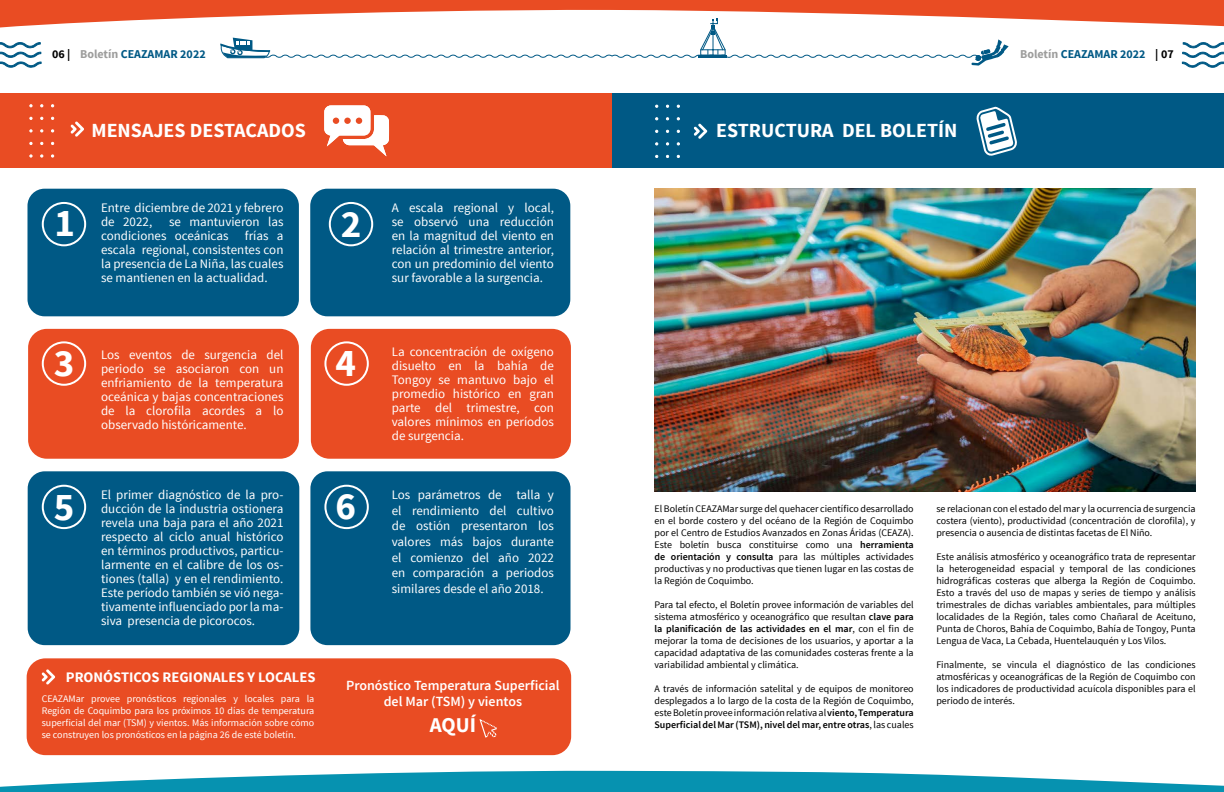
<style>
.page{position:relative;width:1224px;height:792px;background:#fff}
.page>*{position:absolute;margin:0;border:0;box-sizing:border-box;transform-origin:0 0}
.t1{font:700 39px "Source Sans Pro";color:#fff}
.t2{font:700 21px "Source Sans Pro";color:#fff}
.t3{font:700 20px "Source Sans Pro";color:#fff}
.t4{font:700 14.6px "Source Sans Pro";color:#fff}
.t5{font:600 14px/16.8px "Source Sans Pro";color:#fff;text-align:center}
.t6{font:13px/14px "Source Sans Pro";color:#fff;text-align:justify}
.t7{font:700 12px "Source Sans Pro";color:#005985}
.t8{font:10px/12px "Source Sans Pro";color:#000;text-align:justify}
.t9{font:10px/12px "Source Sans Pro";color:#fff;text-align:justify}
.s1{color:#000}
.s2{color:#9d9d9c}
.s3{font-weight:600}
</style>
<div class="page">
<div style="left:27px;top:189px;width:272px;height:127px;background:#005985;border-radius:17px"></div>
<svg style="left:0;top:770px;width:1224px;height:22px"></svg>
<svg style="left:0;top:0;width:1224px;height:68px"></svg>
<div style="left:0;top:94px;width:612px;height:74px;background:#e94c23"></div>
<svg style="left:29px;top:154px;width:4px;height:4px"></svg>
<svg style="left:29px;top:142px;width:4px;height:3px"></svg>
<svg style="left:29px;top:129px;width:4px;height:4px"></svg>
<svg style="left:29px;top:117px;width:4px;height:3px"></svg>
<svg style="left:40px;top:154px;width:3px;height:4px"></svg>
<svg style="left:51px;top:154px;width:3px;height:4px"></svg>
<svg style="left:51px;top:129px;width:3px;height:4px"></svg>
<svg style="left:29px;top:104px;width:4px;height:3px"></svg>
<svg style="left:71px;top:121px;width:13px;height:16px"></svg>
<svg style="left:324px;top:105px;width:65px;height:51px"></svg>
<div style="left:612px;top:94px;width:612px;height:74px;background:#005985"></div>
<svg style="left:694px;top:124px;width:13px;height:15px"></svg>
<svg style="left:976px;top:106px;width:41px;height:50px"></svg>
<img style="left:655px;top:189px;width:540px;height:302px">
<div style="left:310px;top:189px;width:260px;height:127px;background:#005985;border-radius:17px"></div>
<div style="left:28px;top:329px;width:271px;height:130px;background:#e94c23;border-radius:19px"></div>
<div style="left:311px;top:329px;width:260px;height:130px;background:#e94c23;border-radius:19px"></div>
<div style="left:42px;top:202px;width:44px;height:44px;border:2px solid #fff;border-radius:50%"></div>
<div style="left:329px;top:202px;width:44px;height:44px;border:2px solid #fff;border-radius:50%"></div>
<div style="left:42px;top:341px;width:44px;height:45px;border:2px solid #fff;border-radius:50%"></div>
<div style="left:324px;top:341px;width:45px;height:45px;border:2px solid #fff;border-radius:50%"></div>
<div style="left:28px;top:471px;width:271px;height:174px;background:#005985;border-radius:17px"></div>
<div style="left:310px;top:471px;width:261px;height:174px;background:#005985;border-radius:17px"></div>
<div style="left:42px;top:485px;width:44px;height:44px;border:2px solid #fff;border-radius:50%"></div>
<div style="left:324px;top:485px;width:45px;height:44px;border:2px solid #fff;border-radius:50%"></div>
<div style="left:27px;top:658px;width:544px;height:97px;background:#e94c23;border-radius:19px"></div>
<svg style="left:479px;top:719px;width:18px;height:19px"></svg>
<svg style="left:42px;top:669px;width:13px;height:16px"></svg>
<p class="t7" style="left:52px;top:46px;width:155px"><span class="s1">06 |</span> <span class="s2">Boletín</span> CEAZAMAR 2022</p>
<p class="t7" style="left:1020px;top:46px;width:155px"><span class="s2">Boletín</span> CEAZAMAR 2022 <span class="s1">| 07</span></p>
<h3 class="t3" style="left:92px;top:117px;width:216px">MENSAJES DESTACADOS</h3>
<h3 class="t6" style="left:101px;top:201px;width:184px">Entre diciembre de 2021 y febrero de 2022,</h3>
<h1 class="t1" style="left:54px;top:198px;width:22px">1</h1>
<h1 class="t1" style="left:341px;top:199px;width:22px">2</h1>
<h3 class="t6" style="left:101px;top:215px;width:184px;text-indent:68px">se mantuvieron las condiciones oceánicas</h3>
<h3 class="t6" style="left:101px;top:229px;width:184px;text-indent:144px">frías a escala regional, consistentes con la presencia de La Niña, las cuales se mantienen en la actualidad.</h3>
<h3 class="t6" style="left:392px;top:201px;width:164px">A escala regional y local, se observó una reducción en la magnitud del viento en relación al trimestre anterior, con un predominio del viento sur favorable a la surgencia.</h3>
<h3 class="t6" style="left:101px;top:348px;width:184px">Los eventos de surgencia del periodo se asociaron con un enfriamiento de la temperatura oceánica y bajas concentraciones de la clorofila acordes a lo observado históricamente.</h3>
<h3 class="t6" style="left:392px;top:345px;width:164px">La concentración de oxígeno disuelto en la bahía de Tongoy se mantuvo bajo el promedio histórico en gran parte del trimestre, con valores mínimos en períodos de surgencia.</h3>
<h1 class="t1" style="left:54px;top:339px;width:22px">3</h1>
<h1 class="t1" style="left:336px;top:339px;width:22px">4</h1>
<p class="t6" style="left:101px;top:488px;width:184px">El primer diagnóstico de la pro&shy;ducción de la industria ostionera revela una baja para el año 2021 respecto al ciclo anual histórico en términos productivos, particu&shy;larmente en el calibre de los os&shy;tiones (talla) y en el rendimiento.<br>Este período también se vió nega&shy;tivamente influenciado por la ma&shy;siva presencia de picorocos.</p>
<h3 class="t6" style="left:392px;top:487px;width:164px;line-height:15.6px">Los parámetros de talla y el rendimiento del cultivo de ostión presentaron los valores más bajos durante el comienzo del año 2022 en comparación a periodos similares desde el año 2018.</h3>
<h1 class="t1" style="left:54px;top:482px;width:22px">5</h1>
<h1 class="t1" style="left:336px;top:481px;width:22px">6</h1>
<h3 class="t4" style="left:66px;top:668px;width:251px">PRONÓSTICOS REGIONALES Y LOCALES</h3>
<p class="t9" style="left:42px;top:693px;width:274px">CEAZAMar provee pronósticos regionales y locales para la Región de Coquimbo para los próximos 10 días de temperatura superficial del mar (TSM) y vientos. Más información sobre cómo se construyen los pronósticos en la página 26 de esté boletín.</p>
<h3 class="t5" style="left:346px;top:677px;width:215px">Pronóstico Temperatura Superficial del Mar (TSM) y vientos</h3>
<h2 class="t2" style="left:430px;top:711px;width:48px">AQUÍ</h2>
<h3 class="t3" style="left:716px;top:118px;width:243px">ESTRUCTURA DEL BOLETÍN</h3>
<p class="t8" style="left:655px;top:503px;width:261px">El Boletín CEAZAMar surge del quehacer científico desarrollado en el borde costero y del océano de la Región de Coquimbo por el Centro de Estudios Avanzados en Zonas Áridas (CEAZA).<br>Este boletín busca constituirse como una <span class="s3">herramienta de orientación y consulta</span> para las múltiples actividades productivas y no productivas que tienen lugar en las costas de la Región de Coquimbo.</p>
<p class="t8" style="left:655px;top:599px;width:261px">Para tal efecto, el Boletín provee información de variables del sistema atmosférico y oceanográfico que resultan <span class="s3">clave para la planificación de las actividades en el mar</span>, con el fin de mejorar la toma de decisiones de los usuarios, y aportar a la capacidad adaptativa de las comunidades costeras frente a la variabilidad ambiental y climática.</p>
<p class="t8" style="left:655px;top:683px;width:261px">A través de información satelital y de equipos de monitoreo desplegados a lo largo de la costa de la Región de Coquimbo, este Boletín provee información relativa al <span class="s3">viento, Temperatura Superficial del Mar (TSM), nivel del mar, entre otras</span>, las cuales</p>
<p class="t8" style="left:936px;top:503px;width:261px">se relacionan con el estado del mar y la ocurrencia de surgencia costera (viento), productividad (concentración de clorofila), y presencia o ausencia de distintas facetas de El Niño.</p>
<p class="t8" style="left:936px;top:551px;width:261px">Este análisis atmosférico y oceanográfico trata de representar la heterogeneidad espacial y temporal de las condiciones hidrográficas costeras que alberga la Región de Coquimbo.<br>Esto a través del uso de mapas y series de tiempo y análisis trimestrales de dichas variables ambientales, para múltiples localidades de la Región, tales como Chañaral de Aceituno, Punta de Choros, Bahía de Coquimbo, Bahía de Tongoy, Punta Lengua de Vaca, La Cebada, Huentelauquén y Los Vilos.</p>
<p class="t8" style="left:936px;top:659px;width:261px">Finalmente, se vincula el diagnóstico de las condiciones atmosféricas y oceanográficas de la Región de Coquimbo con los indicadores de productividad acuícola disponibles para el periodo de interés.</p>
</div>
